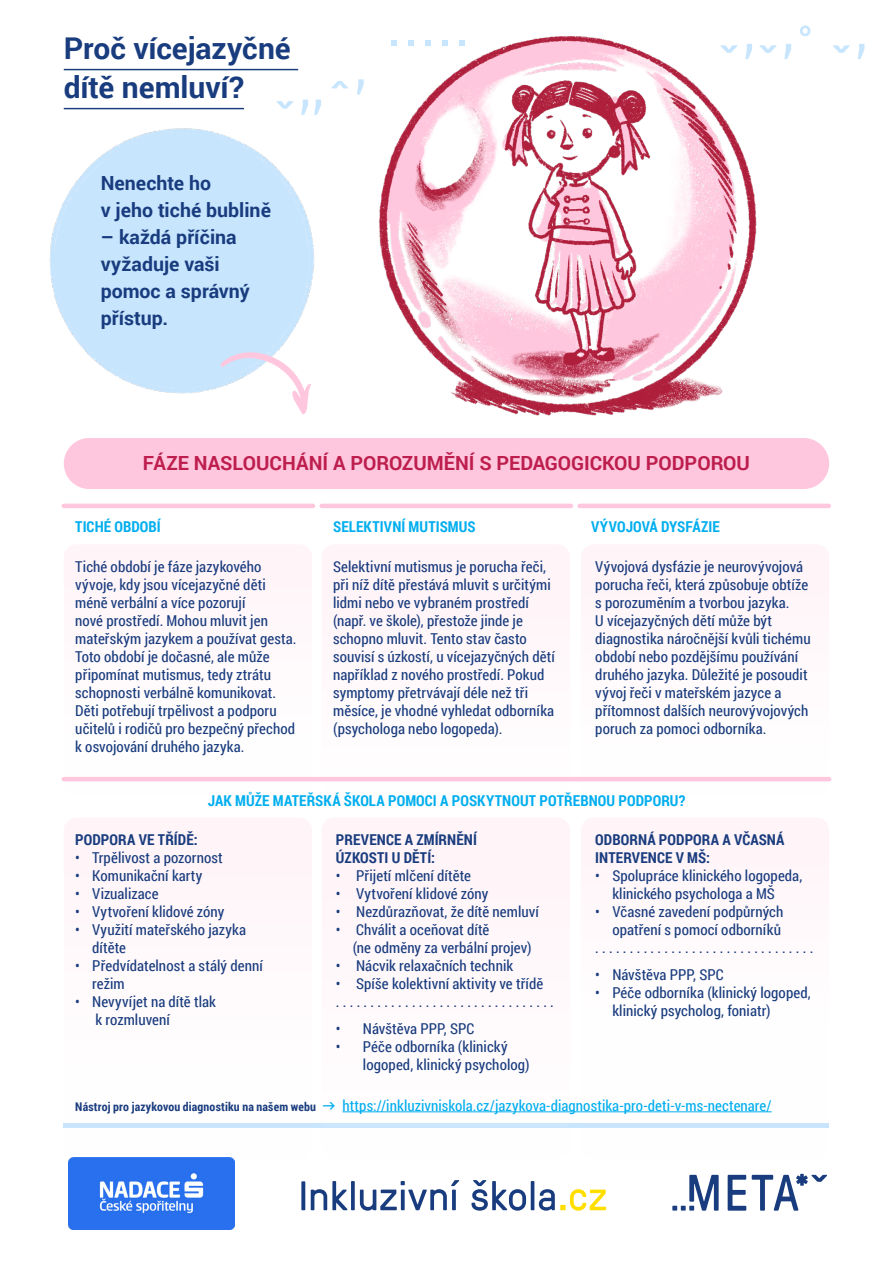
<style>
.page{position:relative;width:893px;height:1263px;background:#fff}
.page>*{position:absolute;margin:0;border:0;box-sizing:border-box;transform-origin:0 0}
.t1{font:700 30px/39px "Roboto";letter-spacing:-.005em;color:#193c7e}
.t2{font:700 19.5px/27px "Roboto";color:#193c7e}
.t3{font:700 19.5px "Roboto";color:#bd1e4e}
.t4{font:15px/18px "Roboto Condensed";letter-spacing:.005em;color:#193c7e}
.t5{font:15px "Roboto Condensed";letter-spacing:.005em;color:#00aeef}
.t6{font:700 15px "Roboto Condensed";letter-spacing:.005em;color:#00aeef}
.t7{font:700 15px/18px "Roboto Condensed";letter-spacing:.005em;color:#193c7e}
.s1{font-weight:700;font-size:12px;color:#193c7e}
.s2{font-family:"Sofia Pro"}
</style>
<div class="page">
<div style="left:66px;top:440px;width:761px;height:47px;background:#ffc7dd;border-radius:23px"></div>
<div style="left:64px;top:438px;width:765px;height:51px;border:4px solid #ffc7dd;border-radius:23px"></div>
<hr style="left:64px;top:69px;width:234px;height:1px;background:#193c7e">
<hr style="left:64px;top:108px;width:180px;height:1px;background:#193c7e">
<svg style="left:785px;top:44px;width:6px;height:15px"></svg>
<svg style="left:800px;top:26px;width:10px;height:10px"></svg>
<svg style="left:833px;top:45px;width:17px;height:8px"></svg>
<svg style="left:858px;top:44px;width:6px;height:15px"></svg>
<svg style="left:276px;top:101px;width:18px;height:8px"></svg>
<svg style="left:301px;top:100px;width:7px;height:14px"></svg>
<svg style="left:314px;top:100px;width:7px;height:14px"></svg>
<svg style="left:331px;top:81px;width:17px;height:7px"></svg>
<hr style="left:64px;top:1123px;width:765px;height:4px;background:#c8e5fe">
<svg style="left:728px;top:1175px;width:18px;height:36px"></svg>
<svg style="left:752px;top:1174px;width:75px;height:37px"></svg>
<svg style="left:672px;top:1175px;width:47px;height:36px"></svg>
<svg style="left:301px;top:1181px;width:4px;height:29px"></svg>
<svg style="left:311px;top:1181px;width:37px;height:29px"></svg>
<svg style="left:351px;top:1181px;width:4px;height:29px"></svg>
<svg style="left:360px;top:1180px;width:99px;height:31px"></svg>
<svg style="left:472px;top:1180px;width:54px;height:31px"></svg>
<hr style="left:531px;top:1181px;width:3px;height:29px;background:#193c7e">
<svg style="left:539px;top:1189px;width:67px;height:22px"></svg>
<img style="left:68px;top:1158px;width:166px;height:71px">
<div style="left:64px;top:817px;width:248px;height:343px;background:#fff4f8;border-radius:13px"></div>
<div style="left:322px;top:817px;width:248px;height:343px;background:#fff4f8;border-radius:13px"></div>
<div style="left:581px;top:817px;width:248px;height:343px;background:#fffcfd;border-radius:13px"></div>
<hr style="left:64px;top:777px;width:765px;height:4px;background:#ffc7dd">
<div style="left:64px;top:544px;width:248px;height:253px;background:#fff4f8;border-radius:13px"></div>
<div style="left:322px;top:544px;width:248px;height:253px;background:#fff4f8;border-radius:13px"></div>
<div style="left:581px;top:544px;width:248px;height:253px;background:#fff4f8;border-radius:13px"></div>
<hr style="left:342px;top:1111px;width:430px;height:1px;background:#00aeef">
<hr style="left:64px;top:504px;width:249px;height:4px;background:#ffc7dd">
<hr style="left:322px;top:504px;width:249px;height:4px;background:#ffc7dd">
<hr style="left:580px;top:504px;width:249px;height:4px;background:#ffc7dd">
<img style="left:351px;top:36px;width:434px;height:407px">
<img style="left:49px;top:114px;width:269px;height:280px">
<svg style="left:221px;top:340px;width:90px;height:74px"></svg>
<p class="t1" style="left:64px;top:28px;width:228px">Proč vícejazyčné dítě nemluví?</p>
<p class="t2" style="left:101px;top:168px;width:172px">Nenechte ho<br>v jeho tiché bublině</p>
<p class="t2" style="left:101px;top:222px;width:150px">– každá příčina vyžaduje vaši pomoc a správný přístup.</p>
<p class="t3" style="left:143px;top:449px;width:609px">FÁZE NASLOUCHÁNÍ A POROZUMĚNÍ S PEDAGOGICKOU PODPOROU</p>
<p class="t6" style="left:75px;top:516px;width:87px">TICHÉ OBDOBÍ</p>
<p class="t6" style="left:333px;top:516px;width:144px">SELEKTIVNÍ MUTISMUS</p>
<p class="t6" style="left:591px;top:516px;width:130px">VÝVOJOVÁ DYSFÁZIE</p>
<p class="t4" style="left:75px;top:557px;width:223px">Tiché období je fáze jazykového vývoje, kdy jsou vícejazyčné děti méně verbální a více pozorují<br>nové prostředí. Mohou mluvit jen mateřským jazykem a používat gesta.<br>Toto období je dočasné, ale může připomínat mutismus, tedy ztrátu schopnosti verbálně komunikovat.<br>Děti potřebují trpělivost a podporu učitelů i rodičů pro bezpečný přechod k osvojování druhého jazyka.</p>
<p class="t4" style="left:333px;top:557px;width:223px">Selektivní mutismus je porucha řeči, při níž dítě přestává mluvit s určitými lidmi nebo ve vybraném prostředí (např. ve škole), přestože jinde je schopno mluvit. Tento stav často souvisí s úzkostí, u vícejazyčných dětí například z nového prostředí. Pokud symptomy přetrvávají déle než tři měsíce, je vhodné vyhledat odborníka (psychologa nebo logopeda).</p>
<p class="t4" style="left:595px;top:557px;width:217px">Vývojová dysfázie je neurovývojová porucha řeči, která způsobuje obtíže s porozuměním a tvorbou jazyka.<br>U vícejazyčných dětí může být diagnostika náročnější kvůli tichému období nebo pozdějšímu používání druhého jazyka. Důležité je posoudit vývoj řeči v mateřském jazyce a přítomnost dalších neurovývojových poruch za pomoci odborníka.</p>
<p class="t6" style="left:208px;top:790px;width:479px">JAK MŮŽE MATEŘSKÁ ŠKOLA POMOCI A POSKYTNOUT POTŘEBNOU PODPORU?</p>
<p class="t7" style="left:75px;top:830px;width:124px">PODPORA VE TŘÍDĚ:</p>
<p class="t4" style="left:75px;top:848px;width:149px">• Trpělivost a pozornost</p>
<p class="t4" style="left:75px;top:866px;width:129px">• Komunikační karty</p>
<p class="t4" style="left:75px;top:884px;width:85px">• Vizualizace</p>
<p class="t4" style="left:75px;top:902px;width:151px">• Vytvoření klidové zóny</p>
<p class="t4" style="left:92px;top:920px;width:155px;text-indent:-17px">• Využití mateřského jazyka dítěte</p>
<p class="t4" style="left:92px;top:956px;width:172px;text-indent:-17px">• Předvídatelnost a stálý denní režim</p>
<p class="t4" style="left:96px;top:992px;width:122px;text-indent:-20px">• Nevyvíjet na dítě tlak k rozmluvení</p>
<p class="t7" style="left:336px;top:830px;width:142px">PREVENCE A ZMÍRNĚNÍ<br>ÚZKOSTI U DĚTÍ:</p>
<p class="t4" style="left:336px;top:866px;width:137px">• ●Přijetí mlčení dítěte</p>
<p class="t4" style="left:336px;top:884px;width:154px">• ●Vytvoření klidové zóny</p>
<p class="t4" style="left:336px;top:902px;width:205px">• ●Nezdůrazňovat, že dítě nemluví</p>
<p class="t4" style="left:353px;top:920px;width:180px;text-indent:-17px">• ●Chválit a oceňovat dítě<br>(ne odměny za verbální projev)</p>
<p class="t4" style="left:336px;top:956px;width:179px">• ●Nácvik relaxačních technik</p>
<p class="t4" style="left:336px;top:974px;width:209px">• ●Spíše kolektivní aktivity ve třídě</p>
<p class="t4" style="left:336px;top:992px;width:220px">. . . . . . . . . . . . . . . . . . . . . . . . . . . . . . . .</p>
<p class="t4" style="left:336px;top:1019px;width:140px">• Návštěva PPP, SPC</p>
<p class="t4" style="left:363px;top:1037px;width:168px;text-indent:-27px">• Péče odborníka (klinický logoped, klinický psycholog)</p>
<p class="t7" style="left:595px;top:830px;width:191px">ODBORNÁ PODPORA A VČASNÁ<br>INTERVENCE V MŠ:</p>
<p class="t4" style="left:612px;top:866px;width:192px;text-indent:-17px">• Spolupráce klinického logopeda, klinického psychologa a MŠ</p>
<p class="t4" style="left:595px;top:902px;width:189px;text-align:right">• Včasné zavedení podpůrných opatření s pomocí odborníků</p>
<p class="t4" style="left:595px;top:938px;width:220px">. . . . . . . . . . . . . . . . . . . . . . . . . . . . . . . .</p>
<p class="t4" style="left:595px;top:965px;width:130px">• Návštěva PPP, SPC</p>
<p class="t4" style="left:612px;top:983px;width:200px;text-indent:-17px">• Péče odborníka (klinický logoped, klinický psycholog, foniatr)</p>
<p class="t5" style="left:75px;top:1095px;width:698px"><span class="s1">Nástroj pro jazykovou diagnostiku na našem webu</span> <span class="s2">→</span> https://inkluzivniskola.cz/jazykova-diagnostika-pro-deti-v-ms-nectenare/</p>
</div>
